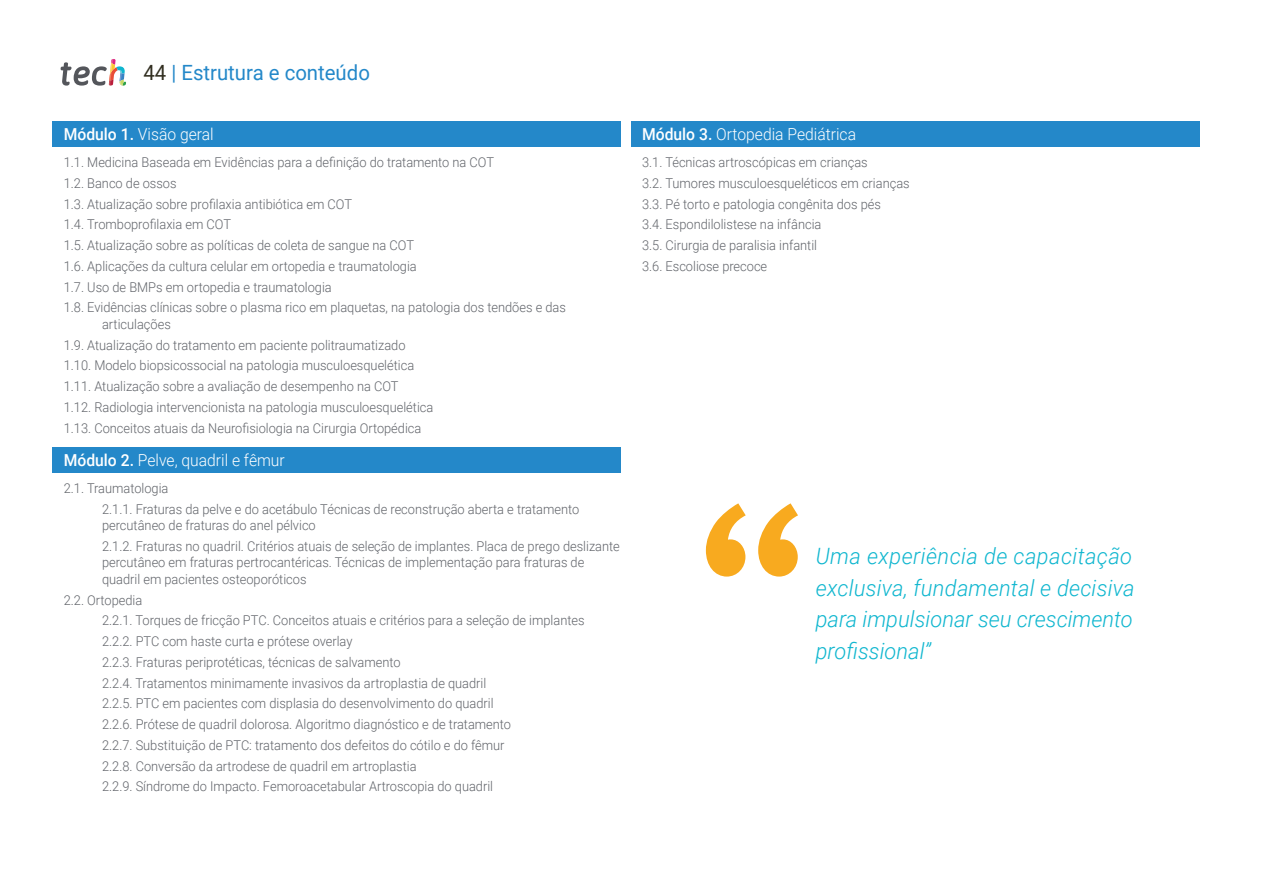
<style>
.page{position:relative;width:1263px;height:893px;background:#fff}
.page>*{position:absolute;margin:0;border:0;box-sizing:border-box;transform-origin:0 0}
.t1{font:italic 300 22.5px/31.5px "Roboto";color:#0fb6cf;text-align:justify}
.t2{font:21px "Roboto";color:#2488c9}
.t3{font:300 16.5px "Roboto";color:#fff;scale:.95 1}
.t4{font:300 13.5px/20.7px "Roboto";color:#61646a;scale:.95 1}
.s1{color:#312e20}
.s2{font-weight:500}
</style>
<div class="page">
<svg style="left:61px;top:59px;width:65px;height:27px"></svg>
<div style="left:53px;top:121px;width:568px;height:25px;background:#2488c9"></div>
<div style="left:53px;top:447px;width:568px;height:25px;background:#2488c9"></div>
<div style="left:631px;top:121px;width:568px;height:25px;background:#2488c9"></div>
<svg style="left:706px;top:503px;width:92px;height:74px"></svg>
<h2 class="t2" style="left:144px;top:57px;width:228px"><span class="s1">44</span> | Estrutura e conteúdo</h2>
<p class="t3" style="left:64px;top:123px;width:159px"><span class="s2">Módulo 1.</span> Visão geral</p>
<p class="t4" style="left:64px;top:151px;width:530px">1.1. Medicina Baseada em Evidências para a definição do tratamento na COT<br>1.2. Banco de ossos<br>1.3. Atualização sobre profilaxia antibiótica em COT<br>1.4. Tromboprofilaxia em COT<br>1.5. Atualização sobre as políticas de coleta de sangue na COT<br>1.6. Aplicações da cultura celular em ortopedia e traumatologia<br>1.7. Uso de BMPs em ortopedia e traumatologia<br>1.8. Evidências clínicas sobre o plasma rico em plaquetas, na patologia dos tendões e das</p>
<p class="t4" style="left:64px;top:313px;width:391px;text-indent:38px">articulações<br>1.9. Atualização do tratamento em paciente politraumatizado 1.10. Modelo biopsicossocial na patologia musculoesquelética 1.11. Atualização sobre a avaliação de desempenho na COT<br>1.12. Radiologia intervencionista na patologia musculoesquelética 1.13. Conceitos atuais da Neurofisiologia na Cirurgia Ortopédica</p>
<p class="t3" style="left:64px;top:448px;width:234px"><span class="s2">Módulo 2.</span> Pelve, quadril e fêmur</p>
<p class="t4" style="left:102px;top:477px;width:504px;text-indent:-38px">2.1. Traumatologia<br>2.1.1. Fraturas da pelve e do acetábulo Técnicas de reconstrução aberta e tratamento</p>
<p class="t4" style="left:102px;top:514px;width:547px">percutâneo de fraturas do anel pélvico<br>2.1.2. Fraturas no quadril. Critérios atuais de seleção de implantes. Placa de prego deslizante</p>
<p class="t4" style="left:102px;top:554px;width:509px;line-height:16.5px">percutâneo em fraturas pertrocantéricas. Técnicas de implementação para fraturas de quadril em pacientes osteoporóticos</p>
<p class="t4" style="left:102px;top:589px;width:509px;text-indent:-38px">2.2. Ortopedia<br>2.2.1. Torques de fricção PTC. Conceitos atuais e critérios para a seleção de implantes 2.2.2. PTC com haste curta e prótese overlay<br>2.2.3. Fraturas periprotéticas, técnicas de salvamento<br>2.2.4. Tratamentos minimamente invasivos da artroplastia de quadril<br>2.2.5. PTC em pacientes com displasia do desenvolvimento do quadril<br>2.2.6. Prótese de quadril dolorosa. Algoritmo diagnóstico e de tratamento<br>2.2.7. Substituição de PTC: tratamento dos defeitos do cótilo e do fêmur<br>2.2.8. Conversão da artrodese de quadril em artroplastia<br>2.2.9. Síndrome do Impacto. Femoroacetabular Artroscopia do quadril</p>
<p class="t3" style="left:642px;top:123px;width:227px"><span class="s2">Módulo 3.</span> Ortopedia Pediátrica</p>
<p class="t4" style="left:642px;top:151px;width:283px">3.1. Técnicas artroscópicas em crianças<br>3.2. Tumores musculoesqueléticos em crianças 3.3. Pé torto e patologia congênita dos pés<br>3.4. Espondilolistese na infância<br>3.5. Cirurgia de paralisia infantil<br>3.6. Escoliose precoce</p>
<h1 class="t1" style="left:816px;top:540px;width:320px">Uma experiência de capacitação exclusiva, fundamental e decisiva para impulsionar seu crescimento profissional”</h1>
</div>
